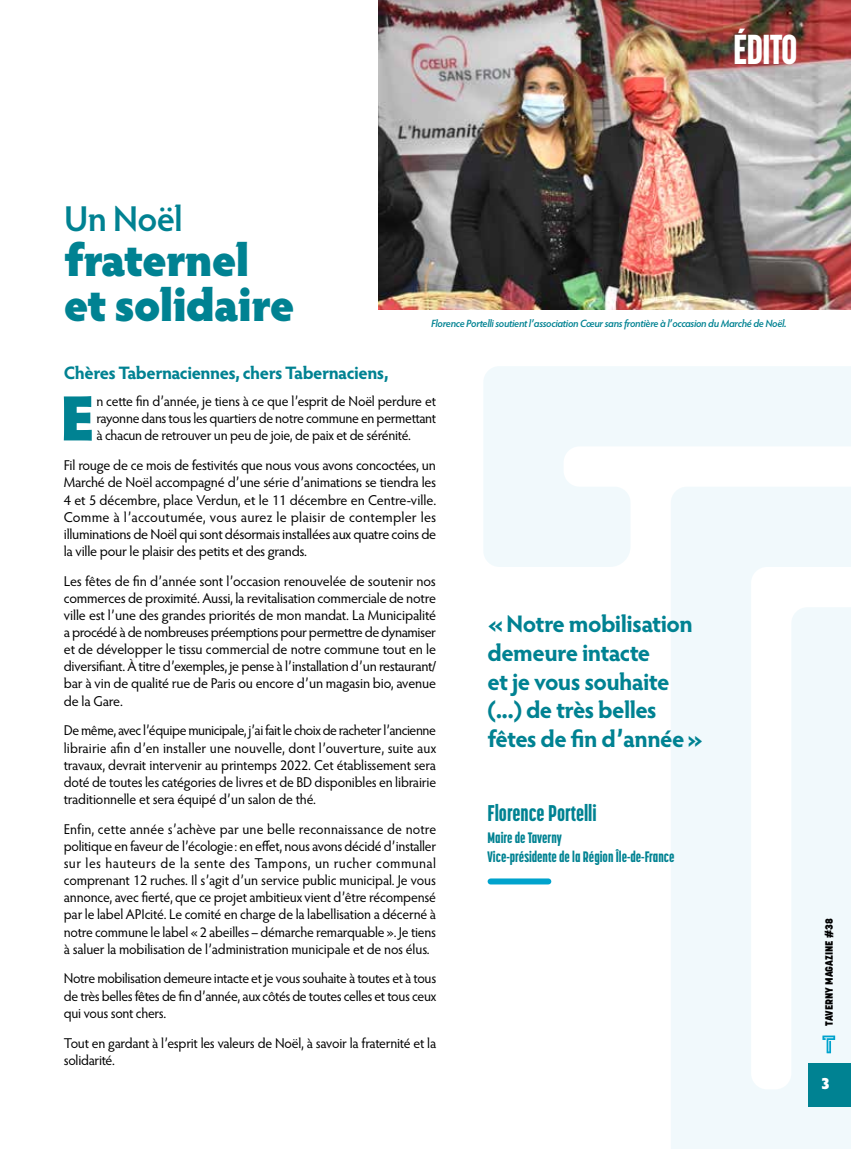
<style>
.page{position:relative;width:851px;height:1149px;background:#fff}
.page>*{position:absolute;margin:0;border:0;box-sizing:border-box;transform-origin:0 0}
.t1{font:900 64.2px "Hypatia Sans Pro";color:#008292}
.t2{font:900 46.5px/45px "Hypatia Sans Pro";letter-spacing:-.03em;color:#008292}
.t3{font:800 41.4px "Korolev Compressed";letter-spacing:-.025em;color:#fff}
.t4{font:600 36px "Hypatia Sans Pro";letter-spacing:-.025em;color:#008292}
.t5{font:700 24px/28.8px "Hypatia Sans Pro";letter-spacing:-.025em;color:#008292}
.t6{font:800 22.5px "Korolev Compressed";color:#008292}
.t7{font:700 18px "Hypatia Sans Pro";letter-spacing:-.03em;color:#008292}
.t8{font:900 16.5px "Hypatia Sans Pro";color:#fff}
.t9{font:800 15px/18px "Korolev Compressed";color:#008292}
.t10{font:14.25px/17.1px "Hypatia Sans Pro";letter-spacing:-.02em;color:#000;text-align:justify}
.t11{font:italic 600 10.5px "Hypatia Sans Pro";letter-spacing:-.03em;color:#008292}
.t12{font:800 10.5px "Korolev";color:#000}
</style>
<div class="page">
<img style="left:378px;top:0;width:472px;height:309px">
<svg style="left:484px;top:366px;width:366px;height:782px"></svg>
<div style="left:490px;top:878px;width:58px;height:6px;background:#00a3cd"></div>
<div style="left:808px;top:1062px;width:42px;height:44px;background:#008292"></div>
<svg style="left:822px;top:1035px;width:13px;height:17px"></svg>
<h3 class="t3" style="left:733px;top:25px;width:66px">ÉDITO</h3>
<h3 class="t4" style="left:64px;top:193px;width:121px">Un Noël</h3>
<h2 class="t2" style="left:64px;top:234px;width:232px">fraternel et solidaire</h2>
<p class="t7" style="left:64px;top:360px;width:326px">Chères Tabernaciennes, chers Tabernaciens,</p>
<p class="t11" style="left:431px;top:316px;width:357px">Florence Portelli soutient l’association Cœur sans frontière à l’occasion du Marché de Noël.</p>
<h1 class="t1" style="left:59px;top:370px;width:38px">E</h1>
<p class="t10" style="left:96px;top:392px;width:341px">n cette fin d’année, je tiens à ce que l’esprit de Noël perdure et rayonne dans tous les quartiers de notre commune en permettant à chacun de retrouver un peu de joie, de paix et de sérénité.</p>
<p class="t10" style="left:64px;top:456px;width:374px">Fil rouge de ce mois de festivités que nous vous avons concoctées, un Marché de Noël accompagné d’une série d’animations se tiendra les 4 et 5 décembre, place Verdun, et le 11 décembre en Centre-ville.<br>Comme à l’accoutumée, vous aurez le plaisir de contempler les illuminations de Noël qui sont désormais installées aux quatre coins de la ville pour le plaisir des petits et des grands.</p>
<p class="t10" style="left:64px;top:571px;width:374px">Les fêtes de fin d’année sont l’occasion renouvelée de soutenir nos commerces de proximité. Aussi, la revitalisation commerciale de notre ville est l’une des grandes priorités de mon mandat. La Municipalité a procédé à de nombreuses préemptions pour permettre de dynamiser et de développer le tissu commercial de notre commune tout en le diversifiant. À titre d’exemples, je pense à l’installation d’un restaurant/ bar à vin de qualité rue de Paris ou encore d’un magasin bio, avenue de la Gare.</p>
<p class="t10" style="left:64px;top:721px;width:374px">De même, avec l’équipe municipale, j’ai fait le choix de racheter l’ancienne librairie afin d’en installer une nouvelle, dont l’ouverture, suite aux travaux, devrait intervenir au printemps 2022. Cet établissement sera doté de toutes les catégories de livres et de BD disponibles en librairie traditionnelle et sera équipé d’un salon de thé.</p>
<p class="t10" style="left:64px;top:819px;width:374px">Enfin, cette année s’achève par une belle reconnaissance de notre politique en faveur de l’écologie: en effet, nous avons décidé d’installer sur les hauteurs de la sente des Tampons, un rucher communal comprenant 12 ruches. Il s’agit d’un service public municipal. Je vous annonce, avec fierté, que ce projet ambitieux vient d’être récompensé par le label APIcité. Le comité en charge de la labellisation a décerné à notre commune le label «2 abeilles – démarche remarquable». Je tiens à saluer la mobilisation de l’administration municipale et de nos élus.</p>
<p class="t10" style="left:64px;top:969px;width:374px">Notre mobilisation demeure intacte et je vous souhaite à toutes et à tous de très belles fêtes de fin d’année, aux côtés de toutes celles et tous ceux qui vous sont chers.</p>
<p class="t10" style="left:64px;top:1033px;width:374px">Tout en gardant à l’esprit les valeurs de Noël, à savoir la fraternité et la solidarité.</p>
<h3 class="t5" style="left:487px;top:608px;width:217px">«Notre mobilisation demeure intacte<br>et je vous souhaite (...) de très belles fêtes de fin d’année»</h3>
<h3 class="t6" style="left:487px;top:799px;width:111px">Florence Portelli</h3>
<p class="t9" style="left:487px;top:828px;width:188px">Maire de Taverny<br>Vice-présidente de la Région Île-de-France</p>
<p class="t12" style="left:822px;top:1025px;width:109px;rotate:-90deg">TAVERNY MAGAZINE #38</p>
<p class="t8" style="left:820px;top:1070px;width:11px">3</p>
</div>
